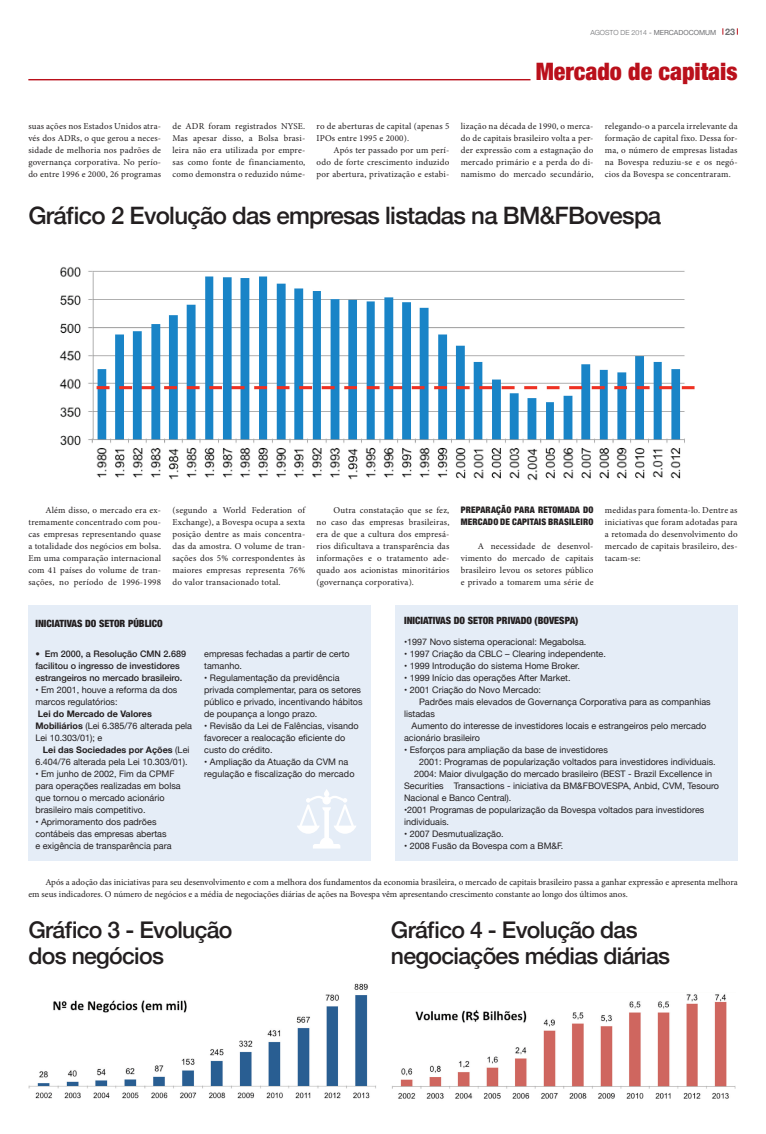
<style>
.page{position:relative;width:766px;height:1134px;background:#fff}
.page>*{position:absolute;margin:0;border:0;box-sizing:border-box;transform-origin:0 0}
.t1{font:500 24px "Helvetica Neue";letter-spacing:-.03em;color:#231f20}
.t2{font:900 condensed 24px "Helvetica Neue";color:#ba101b}
.t3{font:500 23px/26px "Helvetica Neue";letter-spacing:-.03em;color:#231f20}
.t4{font:900 condensed 10px "Helvetica Neue";color:#231f20}
.t5{font:9px/12px "Minion Pro";letter-spacing:.01em;color:#231f20;text-align:justify}
.t6{font:9px/12px "Helvetica Neue";color:#231f20}
.t7{font:500 9px/12px "Helvetica Neue";color:#231f20}
.t8{font:900 condensed 9px/12px "Helvetica Neue";letter-spacing:.02em;color:#231f20}
.t9{font:300 7px "Helvetica Neue";color:#6c6d70}
.s1{font-weight:400}
.s2{font-weight:700;font-size:9px}
.s3{font-weight:700}
</style>
<div class="page">
<hr style="left:28px;top:79px;width:502px;height:1px;background:#ba101b">
<img style="left:60px;top:267px;width:635px;height:214px">
<div style="left:28px;top:605px;width:343px;height:256px;background:#e5edf7"></div>
<div style="left:394px;top:605px;width:343px;height:256px;background:#e5edf7"></div>
<img style="left:28px;top:983px;width:348px;height:116px">
<img style="left:392px;top:994px;width:342px;height:105px">
<svg style="left:297px;top:789px;width:59px;height:59px"></svg>
<p class="t9" style="left:590px;top:27px;width:146px">AGOSTO DE 2014 <span class="s1">-</span> <span class="s1">MercadoCom um</span> <span class="s2">23</span></p>
<h1 class="t2" style="left:535px;top:52px;width:203px">MERCADO DE CAPITAIS</h1>
<p class="t5" style="left:28px;top:120px;width:134px">suas ações nos Estados Unidos atra&shy;vés dos ADRs, o que gerou a neces&shy;sidade de melhoria nos padrões de governança corporativa. No perío&shy;do entre 1996 e 2000, 26 programas</p>
<p class="t5" style="left:172px;top:120px;width:134px">de ADR foram registrados NYSE.<br>Mas apesar disso, a Bolsa brasi&shy;leira não era utilizada por empre&shy;sas como fonte de financiamento, como demonstra o reduzido núme-</p>
<p class="t5" style="left:316px;top:120px;width:134px">ro de aberturas de capital (apenas 5<br>IPOs entre 1995 e 2000).</p>
<p class="t5" style="left:316px;top:144px;width:134px;text-indent:17px">Após ter passado por um perí&shy;odo de forte crescimento induzido por abertura, privatização e estabi-</p>
<p class="t5" style="left:460px;top:120px;width:134px">lização na década de 1990, o merca&shy;do de capitais brasileiro volta a per&shy;der expressão com a estagnação do mercado primário e a perda do di&shy;namismo do mercado secundário,</p>
<p class="t5" style="left:604px;top:120px;width:134px">relegando-o a parcela irrelevante da formação de capital fixo. Dessa for&shy;ma, o número de empresas listadas na Bovespa reduziu-se e os negó&shy;cios da Bovespa se concentraram.</p>
<h1 class="t1" style="left:28px;top:196px;width:634px">Gráfico 2 Evolução das empresas listadas na BM&amp;FBovespa</h1>
<p class="t5" style="left:28px;top:504px;width:134px;text-indent:17px">Além disso, o mercado era ex&shy;tremamente concentrado com pou&shy;cas empresas representando quase a totalidade dos negócios em bolsa.<br>Em uma comparação internacional com 41 países do volume de tran&shy;sações, no período de 1996-1998</p>
<p class="t5" style="left:172px;top:504px;width:134px">(segundo a World Federation of Exchange), a Bovespa ocupa a sexta posição dentre as mais concentra&shy;das da amostra. O volume de tran&shy;sações dos 5% correspondentes às maiores empresas representa 76% do valor transacionado total.</p>
<p class="t5" style="left:316px;top:504px;width:134px;text-indent:17px">Outra constatação que se fez, no caso das empresas brasileiras, era de que a cultura dos empresá&shy;rios dificultava a transparência das informações e o tratamento ade&shy;quado aos acionistas minoritários (governança corporativa).</p>
<p class="t8" style="left:460px;top:503px;width:134px">PREPARAÇÃO PARA RETOMADA DO<br>MERCADO DE CAPITAIS BRASILEIRO</p>
<p class="t5" style="left:460px;top:540px;width:134px;text-indent:17px">A necessidade de desenvol&shy;vimento do mercado de capitais brasileiro levou os setores público e privado a tomarem uma série de</p>
<p class="t5" style="left:604px;top:504px;width:134px">medidas para fomenta-lo. Dentre as iniciativas que foram adotadas para a retomada do desenvolvimento do mercado de capitais brasileiro, des&shy;tacam-se:</p>
<p class="t4" style="left:35px;top:615px;width:129px">INICIATIVAS DO SETOR PÚBLICO</p>
<p class="t7" style="left:35px;top:647px;width:152px">• Em 2000, a Resolução CMN 2.689 facilitou o ingresso de investidores estrangeiros no mercado brasileiro.</p>
<p class="t6" style="left:35px;top:684px;width:143px">• Em 2001, houve a reforma da dos marcos regulatórios:</p>
<p class="t6" style="left:35px;top:708px;width:158px"><span class="s3">Lei do Mercado de Valores<br>Mobiliários</span> (Lei 6.385/76 alterada pela<br>Lei 10.303/01); e</p>
<p class="t6" style="left:35px;top:744px;width:155px;text-align:right"><span class="s3">Lei das Sociedades por Ações</span> (Lei<br>6.404/76 alterada pela Lei 10.303/01).</p>
<p class="t6" style="left:35px;top:768px;width:147px">• Em junho de 2002, Fim da CPMF para operações realizadas em bolsa que tornou o mercado acionário brasileiro mais competitivo.</p>
<p class="t6" style="left:35px;top:816px;width:138px">• Aprimoramento dos padrões contábeis das empresas abertas e exigência de transparência para</p>
<p class="t6" style="left:204px;top:648px;width:147px">empresas fechadas a partir de certo tamanho.</p>
<p class="t6" style="left:204px;top:672px;width:160px">• Regulamentação da previdência privada complementar, para os setores público e privado, incentivando hábitos de poupança a longo prazo.</p>
<p class="t6" style="left:204px;top:720px;width:156px">• Revisão da Lei de Falências, visando favorecer a realocação eficiente do custo do crédito.</p>
<p class="t6" style="left:204px;top:756px;width:152px">• Ampliação da Atuação da CVM na regulação e fiscalização do mercado</p>
<p class="t4" style="left:404px;top:612px;width:176px">INICIATIVAS DO SETOR PRIVADO (BOVESPA)</p>
<p class="t6" style="left:404px;top:636px;width:184px">•1997 Novo sistema operacional: Megabolsa.</p>
<p class="t6" style="left:404px;top:648px;width:203px">• 1997 Criação da CBLC – Clearing independente.</p>
<p class="t6" style="left:404px;top:660px;width:177px">• 1999 Introdução do sistema Home Broker.</p>
<p class="t6" style="left:404px;top:672px;width:168px">• 1999 Início das operações After Market.</p>
<p class="t6" style="left:404px;top:684px;width:138px">• 2001 Criação do Novo Mercado:</p>
<p class="t6" style="left:419px;top:696px;width:293px">Padrões mais elevados de Governança Corporativa para as companhias</p>
<p class="t6" style="left:404px;top:708px;width:32px">listadas</p>
<p class="t6" style="left:411px;top:720px;width:296px">Aumento do interesse de investidores locais e estrangeiros pelo mercado</p>
<p class="t6" style="left:404px;top:732px;width:77px">acionário brasileiro</p>
<p class="t6" style="left:404px;top:744px;width:205px">• Esforços para ampliação da base de investidores</p>
<p class="t6" style="left:419px;top:756px;width:298px">2001: Programas de popularização voltados para investidores individuais.</p>
<p class="t6" style="left:414px;top:768px;width:299px">2004: Maior divulgação do mercado brasileiro (BEST - Brazil Excellence in</p>
<p class="t6" style="left:404px;top:780px;width:316px">Securities Transactions - iniciativa da BM&amp;FBOVESPA, Anbid, CVM, Tesouro</p>
<p class="t6" style="left:404px;top:792px;width:109px">Nacional e Banco Central).</p>
<p class="t6" style="left:404px;top:804px;width:302px">•2001 Programas de popularização da Bovespa voltados para investidores individuais.</p>
<p class="t6" style="left:404px;top:828px;width:101px">• 2007 Desmutualização.</p>
<p class="t6" style="left:404px;top:840px;width:161px">• 2008 Fusão da Bovespa com a BM&amp;F.</p>
<p class="t5" style="left:28px;top:876px;width:710px;text-indent:17px">Após a adoção das iniciativas para seu desenvolvimento e com a melhora dos fundamentos da economia brasileira, o mercado de capitais brasileiro passa a ganhar expressão e apresenta melhora em seus indicadores. O número de negócios e a média de negociações diárias de ações na Bovespa vêm apresentando crescimento constante ao longo dos últimos anos.</p>
<h2 class="t3" style="left:28px;top:915px;width:206px">Gráfico 3 - Evolução dos negócios</h2>
<h2 class="t3" style="left:391px;top:915px;width:280px">Gráfico 4 - Evolução das negociações médias diárias</h2>
</div>
